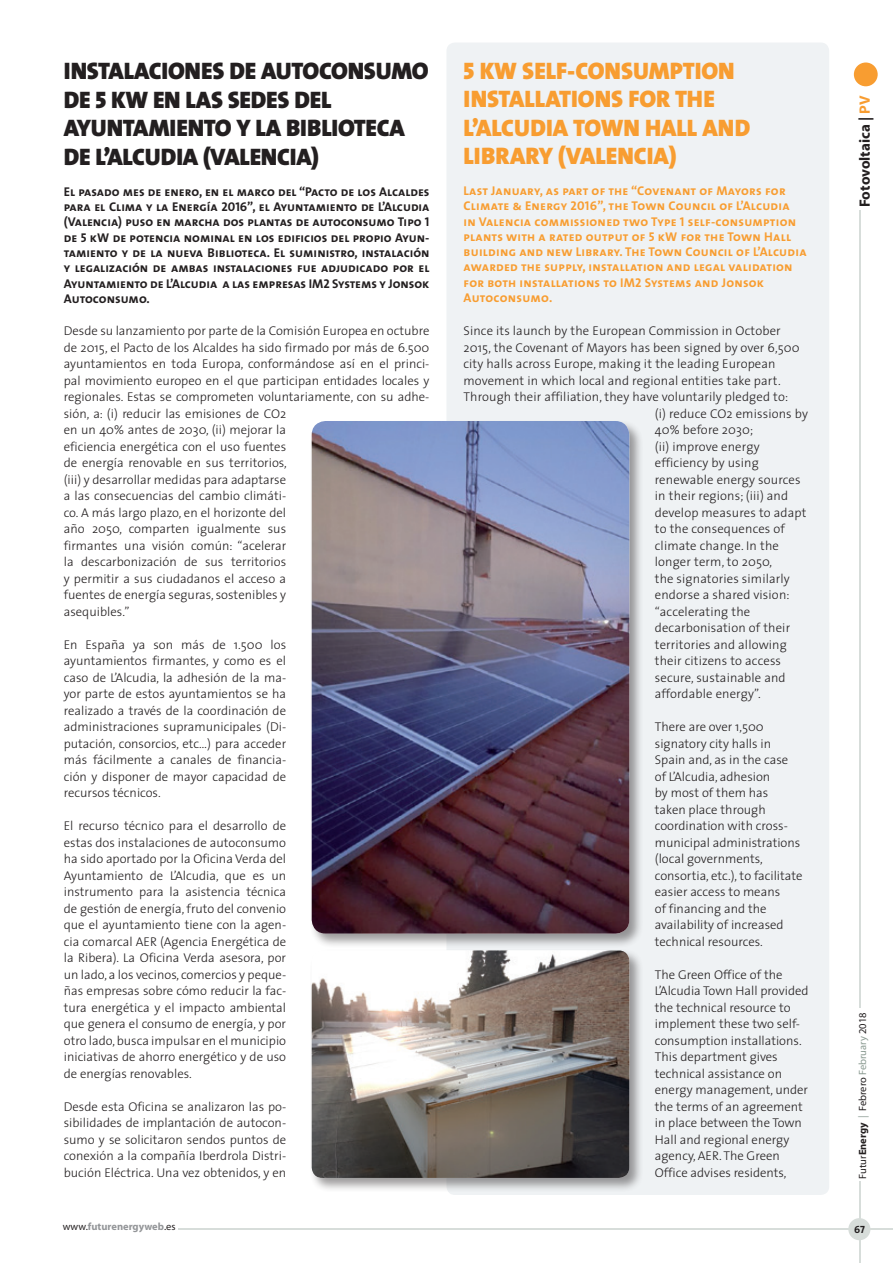
<style>
.page{position:relative;width:893px;height:1263px;background:#fff}
.page>*{position:absolute;margin:0;border:0;box-sizing:border-box;transform-origin:0 0}
.t1{font:24px/28.8px "The Sans Black Caps";letter-spacing:-.01em;color:#231f20}
.t2{font:24px/28.5px "The Sans Black Caps";color:#f89d31}
.t3{font:700 15px "Myriad";color:#231f20}
.t4{font:300 12.75px/16.5px "The Sans";color:#231f20}
.t5{font:12.75px/15.3px "The Sans Bold Caps";color:#231f20;text-align:justify}
.t6{font:12.75px/15.3px "The Sans Bold Caps";letter-spacing:.02em;color:#f89d31}
.t7{font:10.5px "Myriad";color:#231f20}
.t8{font:700 10.5px "Myriad";color:#939598}
.t9{font:10.5px "The Sans Bold Caps";color:#231f20}
.s1{color:#f89d31}
.s2{font-weight:700}
.s3{color:#8b9b92}
.s4{font-weight:400;color:#231f20}
</style>
<div class="page">
<div style="left:446px;top:43px;width:383px;height:1152px;background:#eff2f4;border-radius:9px"></div>
<div style="left:309px;top:948px;width:335px;height:244px;background:#231f20;opacity:.45"></div>
<img style="left:312px;top:950px;width:317px;height:228px">
<div style="left:309px;top:419px;width:335px;height:529px;background:#231f20;opacity:.45"></div>
<img style="left:312px;top:421px;width:317px;height:513px">
<hr style="left:860px;top:211px;width:1px;height:797px;background:#d7ddda">
<div style="left:854px;top:63px;width:24px;height:23px;background:#f89d31;border-radius:50%"></div>
<hr style="left:178px;top:1228px;width:715px;height:2px;background:#d7ddda">
<hr style="left:859px;top:1181px;width:1px;height:82px;background:#d7ddda">
<div style="left:848px;top:1218px;width:22px;height:22px;background:#d7ddda;border-radius:50%"></div>
<h1 class="t1" style="left:64px;top:56px;width:366px">INSTALACIONES DE AUTOCONSUMO<br>DE 5 KW EN LAS SEDES DEL<br>AYUNTAMIENTO Y LA BIBLIOTECA<br>DE L’ALCUDIA (VALENCIA)</h1>
<p class="t5" style="left:64px;top:184px;width:367px">El pasado mes de enero, en el marco del “Pacto de los Alcaldes para el Clima y la Energía 2016”, el Ayuntamiento de L’Alcudia (Valencia) puso en marcha dos plantas de autoconsumo Tipo 1 de 5 kW de potencia nominal en los edificios del propio Ayun&shy;tamiento y de la nueva Biblioteca. El suministro, instalación y legalización de ambas instalaciones fue adjudicado por el Ayuntamiento de L’Alcudia a las empresas IM2 Systems y Jonsok Autoconsumo.</p>
<p class="t4" style="left:64px;top:322px;width:367px">Desde su lanzamiento por parte de la Comisión Europea en octubre de 2015, el Pacto de los Alcaldes ha sido firmado por más de 6.500 ayuntamientos en toda Europa, conformándose así en el princi&shy;pal movimiento europeo en el que participan entidades locales y regionales. Estas se comprometen voluntariamente, con su adhe&shy;sión, a: (i) reducir las emisiones de CO2<br>en un 40% antes de 2030, (ii) mejorar la<br>eficiencia energética con el uso fuentes<br>de energía renovable en sus territorios,<br>(iii) y desarrollar medidas para adaptarse<br>a las consecuencias del cambio climáti-<br>co. A más largo plazo, en el horizonte del<br>año 2050, comparten igualmente sus<br>firmantes una visión común: “acelerar<br>la descarbonización de sus territorios<br>y permitir a sus ciudadanos el acceso a<br>fuentes de energía seguras, sostenibles y<br>asequibles.”</p>
<p class="t4" style="left:64px;top:636px;width:224px;text-align:justify">En España ya son más de 1.500 los ayuntamientos firmantes, y como es el caso de L’Alcudia, la adhesión de la ma&shy;yor parte de estos ayuntamientos se ha realizado a través de la coordinación de administraciones supramunicipales (Di&shy;putación, consorcios, etc…) para acceder más fácilmente a canales de financia&shy;ción y disponer de mayor capacidad de recursos técnicos.</p>
<p class="t4" style="left:64px;top:817px;width:224px;text-align:justify">El recurso técnico para el desarrollo de estas dos instalaciones de autoconsumo ha sido aportado por la Oficina Verda del Ayuntamiento de L’Alcudia, que es un instrumento para la asistencia técnica de gestión de energía, fruto del convenio que el ayuntamiento tiene con la agen&shy;cia comarcal AER (Agencia Energética de la Ribera). La Oficina Verda asesora, por un lado, a los vecinos, comercios y peque&shy;ñas empresas sobre cómo reducir la fac&shy;tura energética y el impacto ambiental que genera el consumo de energía, y por otro lado, busca impulsar en el municipio iniciativas de ahorro energético y de uso de energías renovables.</p>
<p class="t4" style="left:64px;top:1098px;width:224px;text-align:justify">Desde esta Oficina se analizaron las po&shy;sibilidades de implantación de autocon&shy;sumo y se solicitaron sendos puntos de conexión a la compañía Iberdrola Distri&shy;bución Eléctrica. Una vez obtenidos, y en</p>
<h1 class="t2" style="left:463px;top:56px;width:288px">5 KW SELF-CONSUMPTION<br>INSTALLATIONS FOR THE<br>L’ALCUDIA TOWN HALL AND<br>LIBRARY (VALENCIA)</h1>
<p class="t6" style="left:463px;top:183px;width:345px">Last January, as part of the “Covenant of Mayors for Climate &amp; Energy 2016”, the Town Council of L’Alcudia<br>in Valencia commissioned two Type 1 self-consumption plants with a rated output of 5 kW for the Town Hall building and new Library. The Town Council of L’Alcudia awarded the supply, installation and legal validation for both installations to IM2 Systems and Jonsok Autoconsumo.</p>
<p class="t4" style="left:463px;top:322px;width:319px">Since its launch by the European Commission in October</p>
<p class="t4" style="left:463px;top:339px;width:338px">2015, the Covenant of Mayors has been signed by over 6,500</p>
<p class="t4" style="left:463px;top:355px;width:314px">city halls across Europe, making it the leading European</p>
<p class="t4" style="left:463px;top:372px;width:319px">movement in which local and regional entities take part.</p>
<p class="t4" style="left:463px;top:388px;width:326px">Through their affiliation, they have voluntarily pledged to:</p>
<p class="t4" style="left:655px;top:405px;width:155px">(i) reduce CO2 emissions by</p>
<p class="t4" style="left:655px;top:421px;width:100px">40% before 2030;</p>
<p class="t4" style="left:655px;top:438px;width:106px">(ii) improve energy</p>
<p class="t4" style="left:655px;top:454px;width:105px">efficiency by using</p>
<p class="t4" style="left:655px;top:471px;width:147px">renewable energy sources</p>
<p class="t4" style="left:655px;top:487px;width:135px">in their regions; (iii) and</p>
<p class="t4" style="left:655px;top:504px;width:153px">develop measures to adapt</p>
<p class="t4" style="left:655px;top:520px;width:132px">to the consequences of</p>
<p class="t4" style="left:655px;top:537px;width:126px">climate change. In the</p>
<p class="t4" style="left:655px;top:553px;width:119px">longer term, to 2050,</p>
<p class="t4" style="left:655px;top:570px;width:136px">the signatories similarly</p>
<p class="t4" style="left:655px;top:586px;width:136px">endorse a shared vision:</p>
<p class="t4" style="left:655px;top:603px;width:97px">“accelerating the</p>
<p class="t4" style="left:655px;top:619px;width:137px">decarbonisation of their</p>
<p class="t4" style="left:655px;top:636px;width:134px">territories and allowing</p>
<p class="t4" style="left:655px;top:652px;width:128px">their citizens to access</p>
<p class="t4" style="left:655px;top:669px;width:132px">secure, sustainable and</p>
<p class="t4" style="left:655px;top:685px;width:108px">affordable energy”.</p>
<p class="t4" style="left:655px;top:718px;width:149px">There are over 1,500 signatory city halls in<br>Spain and, as in the case of L’Alcudia, adhesion<br>by most of them has taken place through coordination with cross&shy;municipal administrations (local governments, consortia, etc.), to facilitate easier access to means<br>of financing and the availability of increased technical resources.</p>
<p class="t4" style="left:655px;top:966px;width:155px">The Green Office of the<br>L’Alcudia Town Hall provided the technical resource to implement these two self&shy;consumption installations.<br>This department gives technical assistance on energy management, under the terms of an agreement in place between the Town<br>Hall and regional energy agency, AER. The Green<br>Office advises residents,</p>
<p class="t3" style="left:857px;top:207px;width:113px;rotate:-90deg">Fotovoltaica | <span class="s1">PV</span></p>
<p class="t7" style="left:857px;top:1178px;width:168px;rotate:-90deg">Futur<span class="s2">Energy</span> <span class="s3">|</span> Febrero <span class="s3">February</span> 2018</p>
<p class="t8" style="left:63px;top:1220px;width:114px"><span class="s4">www.</span>futurenergyweb<span class="s4">.es</span></p>
<p class="t9" style="left:854px;top:1220px;width:12px">67</p>
</div>
